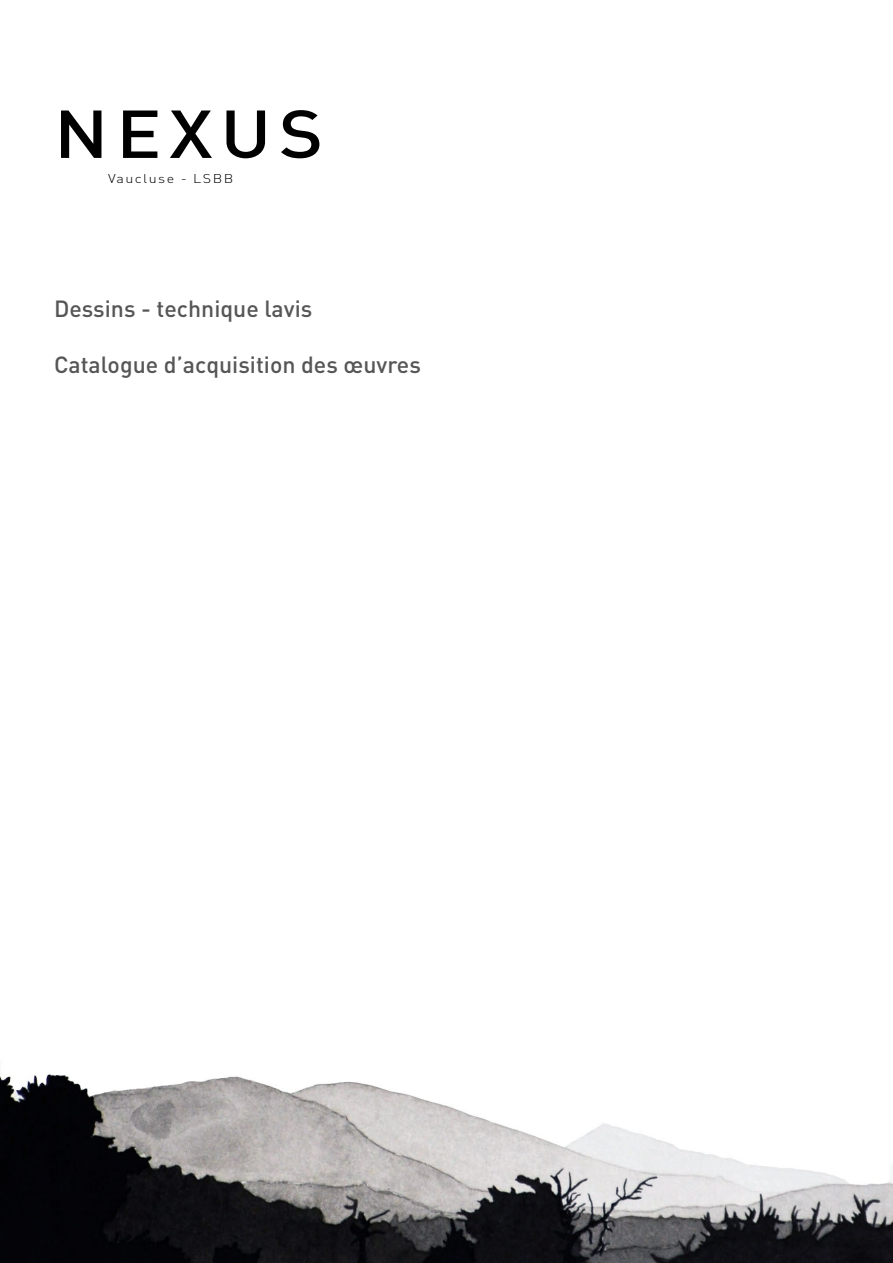
<style>
.page{position:relative;width:893px;height:1263px;background:#fff}
.page>*{position:absolute;margin:0;border:0;box-sizing:border-box;transform-origin:0 0}
.t1{font:500 66.6px "DIN Pro";letter-spacing:.1em;color:#000;scale:1.13 1}
.t2{font:500 23.1px "DIN Pro";color:#565656}
.t3{font:300 12.6px "DIN Pro";letter-spacing:.1em;color:#000;scale:1.13 1}
</style>
<div class="page">
<img style="left:0;top:1074px;width:893px;height:189px">
<h1 class="t1" style="left:54px;top:89px;width:240px">NEXUS</h1>
<p class="t3" style="left:108px;top:170px;width:112px">Vaucluse - LSBB</p>
<p class="t2" style="left:54px;top:293px;width:260px">Dessins - technique lavis</p>
<p class="t2" style="left:54px;top:349px;width:368px">Catalogue d’acquisition des œuvres</p>
</div>
